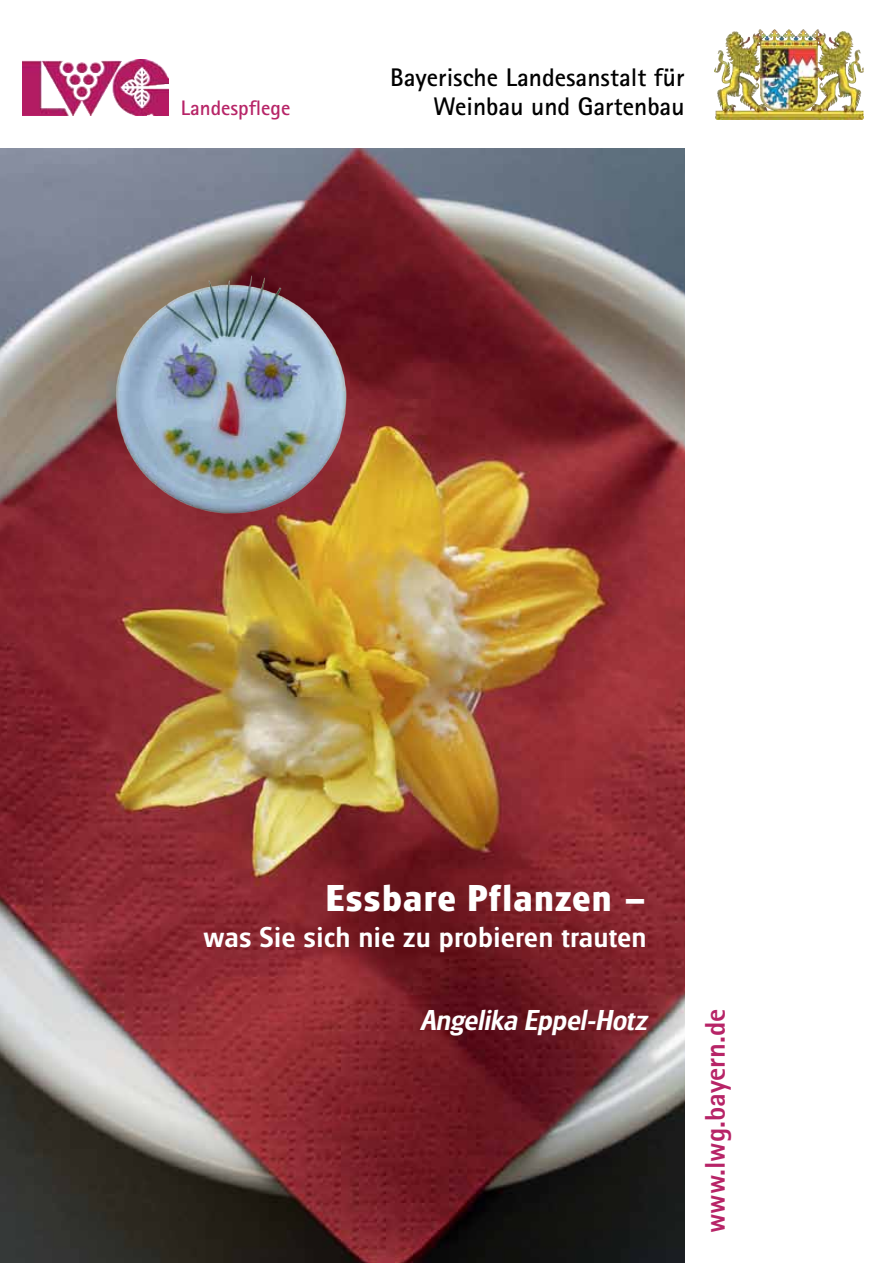
<style>
.page{position:relative;width:893px;height:1263px;background:#fff}
.page>*{position:absolute;margin:0;border:0;box-sizing:border-box;transform-origin:0 0}
._2___Headline_schwar{font:700 39px "Glasgow RR";letter-spacing:.05em;color:#fff}
._2___Headline_schwar-2{font:500 30px "Glasgow RR";letter-spacing:.03em;color:#fff}
.t1{font:italic 500 30px "Glasgow";color:#fff}
.t2{font:800 28.5px "Rotis Sans Serif";color:#b72467}
.t3{font:700 25.5px/29.2px "Rotis Sans Serif";color:#000;text-align:right}
.t4{font:700 21px "Rotis Sans Serif";color:#b72467}
</style>
<div class="page">
<img style="left:0;top:149px;width:685px;height:1114px">
<img style="left:23px;top:59px;width:145px;height:56px">
<img style="left:714px;top:30px;width:149px;height:89px">
<img style="left:50px;top:265px;width:348px;height:261px">
<p class="t4" style="left:181px;top:95px;width:111px">Landespflege</p>
<p class="t3" style="left:390px;top:62px;width:296px">Bayerische Landesanstalt für<br>Weinbau und Gartenbau</p>
<p class="_2___Headline_schwar" style="left:326px;top:876px;width:322px">Essbare Pflanzen –</p>
<p class="_2___Headline_schwar-2" style="left:204px;top:920px;width:444px">was Sie sich nie zu probieren trauten</p>
<p class="t1" style="left:420px;top:1003px;width:227px">Angelika Eppel-Hotz</p>
<p class="t2" style="left:697px;top:1233px;width:226px;rotate:-90deg">www.lwg.bayern.de</p>
</div>
